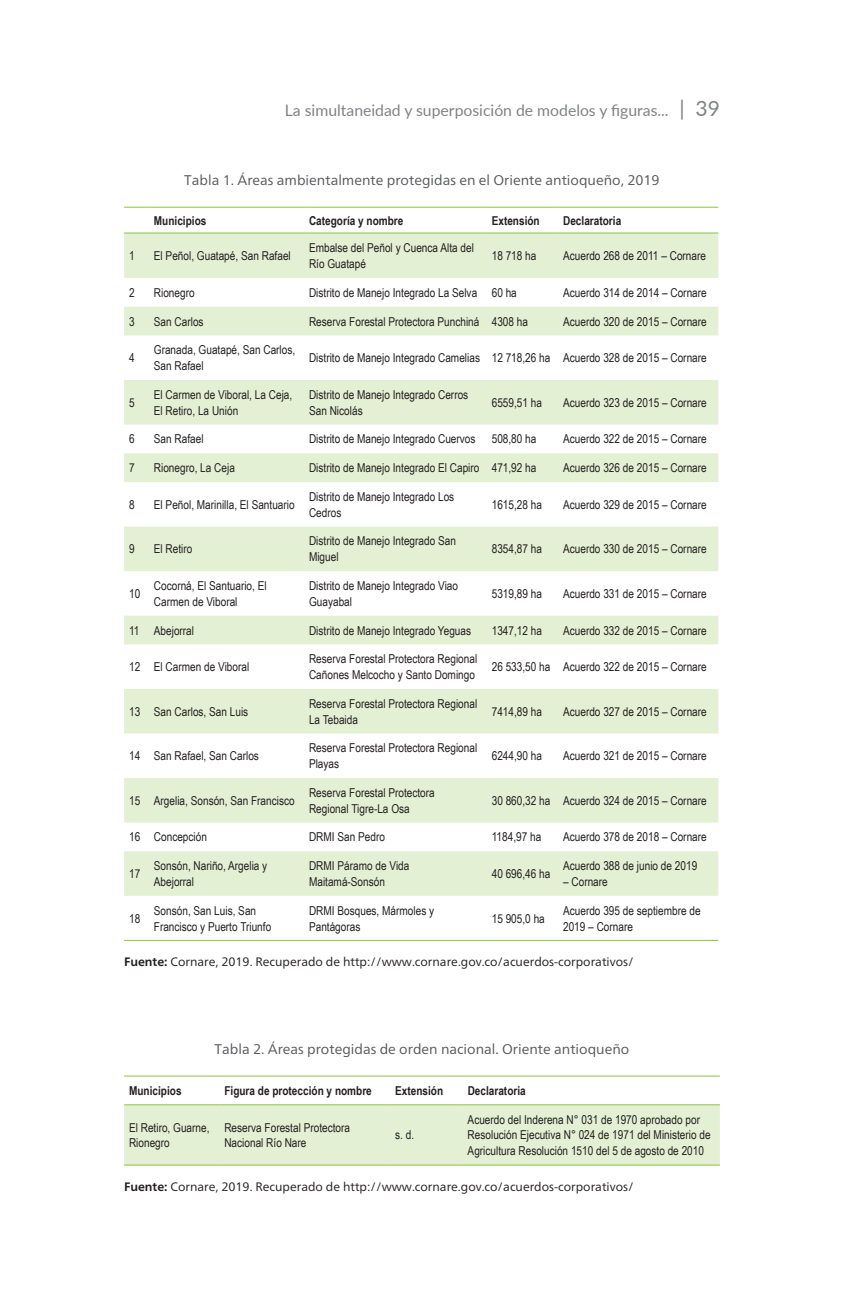
<style>
.page{position:relative;width:844px;height:1315px;background:#fff}
.page>*{position:absolute;margin:0;border:0;box-sizing:border-box;transform-origin:0 0}
.t1{font:15.75px "Lato";color:#808285}
.t2{font:14px "Frutiger Neue LT";color:#57585a}
.t3{font:12.25px/15.8px "Arial Narrow";color:#231f20}
.t4{font:12.25px "Frutiger Neue LT";color:#231f20}
.t5{font:700 12.25px "Arial Narrow";color:#231f20}
.s1{font-size:21px}
.s2{font-weight:700}
</style>
<div class="page">
<svg style="left:124px;top:233px;width:594px;height:663px;fill:#e4f0d4"></svg>
<svg style="left:124px;top:207px;width:25px;height:1px"></svg>
<hr style="left:149px;top:207px;width:155px;height:1px;background:#8bc63e">
<hr style="left:304px;top:207px;width:182px;height:1px;background:#8bc63e">
<hr style="left:486px;top:207px;width:72px;height:1px;background:#8bc63e">
<hr style="left:558px;top:207px;width:160px;height:1px;background:#8bc63e">
<svg style="left:124px;top:232px;width:25px;height:1px"></svg>
<hr style="left:149px;top:232px;width:155px;height:1px;background:#8bc63e">
<hr style="left:304px;top:232px;width:182px;height:1px;background:#8bc63e">
<hr style="left:486px;top:232px;width:72px;height:1px;background:#8bc63e">
<hr style="left:558px;top:232px;width:160px;height:1px;background:#8bc63e">
<svg style="left:124px;top:940px;width:25px;height:1px"></svg>
<hr style="left:149px;top:940px;width:155px;height:1px;background:#8bc63e">
<hr style="left:304px;top:940px;width:182px;height:1px;background:#8bc63e">
<hr style="left:486px;top:940px;width:72px;height:1px;background:#8bc63e">
<hr style="left:558px;top:940px;width:160px;height:1px;background:#8bc63e">
<div style="left:124px;top:1105px;width:595px;height:59px;background:#e4f0d4"></div>
<hr style="left:124px;top:1075px;width:95px;height:1px;background:#8bc63e">
<hr style="left:219px;top:1075px;width:171px;height:1px;background:#8bc63e">
<hr style="left:390px;top:1075px;width:72px;height:1px;background:#8bc63e">
<hr style="left:462px;top:1075px;width:257px;height:1px;background:#8bc63e">
<hr style="left:124px;top:1104px;width:95px;height:1px;background:#8bc63e">
<hr style="left:219px;top:1104px;width:171px;height:1px;background:#8bc63e">
<hr style="left:390px;top:1104px;width:72px;height:1px;background:#8bc63e">
<hr style="left:462px;top:1104px;width:257px;height:1px;background:#8bc63e">
<hr style="left:124px;top:1164px;width:95px;height:1px;background:#8bc63e">
<hr style="left:219px;top:1164px;width:171px;height:1px;background:#8bc63e">
<hr style="left:390px;top:1164px;width:72px;height:1px;background:#8bc63e">
<hr style="left:462px;top:1164px;width:257px;height:1px;background:#8bc63e">
<p class="t1" style="left:285px;top:99px;width:436px">La simultaneidad y superposición de modelos y figuras... <span class="s1">| 39</span></p>
<p class="t2" style="left:184px;top:171px;width:477px">Tabla 1. Áreas ambientalmente protegidas en el Oriente antioqueño, 2019</p>
<p class="t5" style="left:154px;top:211px;width:54px">Municipios</p>
<p class="t5" style="left:309px;top:211px;width:96px">Categoría y nombre</p>
<p class="t5" style="left:491px;top:211px;width:50px">Extensión</p>
<p class="t5" style="left:563px;top:211px;width:60px">Declaratoria</p>
<p class="t3" style="left:129px;top:247px;width:7px">1</p>
<p class="t3" style="left:154px;top:247px;width:138px">El Peñol, Guatapé, San Rafael</p>
<p class="t3" style="left:309px;top:240px;width:166px">Embalse del Peñol y Cuenca Alta del<br>Río Guatapé</p>
<p class="t3" style="left:491px;top:247px;width:46px">18 718 ha</p>
<p class="t3" style="left:563px;top:247px;width:144px">Acuerdo 268 de 2011 – Cornare</p>
<p class="t3" style="left:129px;top:284px;width:7px">2</p>
<p class="t3" style="left:154px;top:284px;width:42px">Rionegro</p>
<p class="t3" style="left:309px;top:284px;width:209px">Distrito de Manejo Integrado La Selva 60 ha</p>
<p class="t3" style="left:563px;top:284px;width:145px">Acuerdo 314 de 2014 – Cornare</p>
<p class="t3" style="left:129px;top:313px;width:7px">3</p>
<p class="t3" style="left:154px;top:313px;width:51px">San Carlos</p>
<p class="t3" style="left:309px;top:313px;width:220px">Reserva Forestal Protectora Punchiná 4308 ha</p>
<p class="t3" style="left:563px;top:313px;width:145px">Acuerdo 320 de 2015 – Cornare</p>
<p class="t3" style="left:129px;top:349px;width:7px">4</p>
<p class="t3" style="left:154px;top:342px;width:143px">Granada, Guatapé, San Carlos,<br>San Rafael</p>
<p class="t3" style="left:309px;top:349px;width:399px">Distrito de Manejo Integrado Camelias 12 718,26 ha Acuerdo 328 de 2015 – Cornare</p>
<p class="t3" style="left:129px;top:394px;width:7px">5</p>
<p class="t3" style="left:154px;top:386px;width:140px">El Carmen de Viboral, La Ceja,<br>El Retiro, La Unión</p>
<p class="t3" style="left:309px;top:386px;width:161px">Distrito de Manejo Integrado Cerros<br>San Nicolás</p>
<p class="t3" style="left:491px;top:394px;width:52px">6559,51 ha</p>
<p class="t3" style="left:563px;top:394px;width:145px">Acuerdo 323 de 2015 – Cornare</p>
<p class="t3" style="left:129px;top:431px;width:7px">6</p>
<p class="t3" style="left:154px;top:431px;width:51px">San Rafael</p>
<p class="t3" style="left:309px;top:431px;width:168px">Distrito de Manejo Integrado Cuervos</p>
<p class="t3" style="left:491px;top:431px;width:46px">508,80 ha</p>
<p class="t3" style="left:563px;top:431px;width:145px">Acuerdo 322 de 2015 – Cornare</p>
<p class="t3" style="left:129px;top:459px;width:7px">7</p>
<p class="t3" style="left:154px;top:459px;width:82px">Rionegro, La Ceja</p>
<p class="t3" style="left:309px;top:459px;width:229px">Distrito de Manejo Integrado El Capiro 471,92 ha</p>
<p class="t3" style="left:563px;top:459px;width:145px">Acuerdo 326 de 2015 – Cornare</p>
<p class="t3" style="left:129px;top:496px;width:7px">8</p>
<p class="t3" style="left:154px;top:496px;width:142px">El Peñol, Marinilla, El Santuario</p>
<p class="t3" style="left:309px;top:488px;width:147px">Distrito de Manejo Integrado Los<br>Cedros</p>
<p class="t3" style="left:491px;top:496px;width:52px">1615,28 ha</p>
<p class="t3" style="left:563px;top:496px;width:145px">Acuerdo 329 de 2015 – Cornare</p>
<p class="t3" style="left:129px;top:541px;width:7px">9</p>
<p class="t3" style="left:154px;top:541px;width:40px">El Retiro</p>
<p class="t3" style="left:309px;top:533px;width:148px">Distrito de Manejo Integrado San<br>Miguel</p>
<p class="t3" style="left:491px;top:541px;width:52px">8354,87 ha</p>
<p class="t3" style="left:563px;top:541px;width:145px">Acuerdo 330 de 2015 – Cornare</p>
<p class="t3" style="left:129px;top:585px;width:13px">10</p>
<p class="t3" style="left:154px;top:577px;width:114px">Cocorná, El Santuario, El<br>Carmen de Viboral</p>
<p class="t3" style="left:309px;top:577px;width:150px">Distrito de Manejo Integrado Viao<br>Guayabal</p>
<p class="t3" style="left:491px;top:585px;width:52px">5319,89 ha</p>
<p class="t3" style="left:563px;top:585px;width:145px">Acuerdo 331 de 2015 – Cornare</p>
<p class="t3" style="left:129px;top:622px;width:66px">11 Abejorral</p>
<p class="t3" style="left:309px;top:622px;width:163px">Distrito de Manejo Integrado Yeguas</p>
<p class="t3" style="left:491px;top:622px;width:52px">1347,12 ha</p>
<p class="t3" style="left:563px;top:622px;width:145px">Acuerdo 332 de 2015 – Cornare</p>
<p class="t3" style="left:129px;top:658px;width:122px">12 El Carmen de Viboral</p>
<p class="t3" style="left:309px;top:650px;width:170px">Reserva Forestal Protectora Regional<br>Cañones Melcocho y Santo Domingo</p>
<p class="t3" style="left:491px;top:658px;width:216px">26 533,50 ha Acuerdo 322 de 2015 – Cornare</p>
<p class="t3" style="left:129px;top:703px;width:121px">13 San Carlos, San Luis</p>
<p class="t3" style="left:309px;top:695px;width:170px">Reserva Forestal Protectora Regional<br>La Tebaida</p>
<p class="t3" style="left:491px;top:703px;width:52px">7414,89 ha</p>
<p class="t3" style="left:563px;top:703px;width:145px">Acuerdo 327 de 2015 – Cornare</p>
<p class="t3" style="left:129px;top:747px;width:131px">14 San Rafael, San Carlos</p>
<p class="t3" style="left:309px;top:740px;width:170px">Reserva Forestal Protectora Regional<br>Playas</p>
<p class="t3" style="left:491px;top:747px;width:52px">6244,90 ha</p>
<p class="t3" style="left:563px;top:747px;width:145px">Acuerdo 321 de 2015 – Cornare</p>
<p class="t3" style="left:129px;top:792px;width:167px">15 Argelia, Sonsón, San Francisco</p>
<p class="t3" style="left:309px;top:784px;width:127px">Reserva Forestal Protectora<br>Regional Tigre-La Osa</p>
<p class="t3" style="left:491px;top:792px;width:216px">30 860,32 ha Acuerdo 324 de 2015 – Cornare</p>
<p class="t3" style="left:129px;top:829px;width:79px">16 Concepción</p>
<p class="t3" style="left:309px;top:829px;width:77px">DRMI San Pedro</p>
<p class="t3" style="left:491px;top:829px;width:51px">1184,97 ha</p>
<p class="t3" style="left:563px;top:829px;width:145px">Acuerdo 378 de 2018 – Cornare</p>
<p class="t3" style="left:129px;top:865px;width:13px">17</p>
<p class="t3" style="left:154px;top:857px;width:115px">Sonsón, Nariño, Argelia y<br>Abejorral</p>
<p class="t3" style="left:309px;top:857px;width:102px">DRMI Páramo de Vida<br>Maitamá-Sonsón</p>
<p class="t3" style="left:491px;top:865px;width:60px">40 696,46 ha</p>
<p class="t3" style="left:563px;top:857px;width:136px">Acuerdo 388 de junio de 2019</p>
<p class="t3" style="left:563px;top:873px;width:46px">– Cornare</p>
<p class="t3" style="left:129px;top:910px;width:13px">18</p>
<p class="t3" style="left:154px;top:902px;width:119px">Sonsón, San Luis, San<br>Francisco y Puerto Triunfo</p>
<p class="t3" style="left:309px;top:902px;width:127px">DRMI Bosques, Mármoles y<br>Pantágoras</p>
<p class="t3" style="left:491px;top:910px;width:55px">15 905,0 ha</p>
<p class="t3" style="left:563px;top:902px;width:139px">Acuerdo 395 de septiembre de<br>2019 – Cornare</p>
<p class="t4" style="left:124px;top:954px;width:511px"><span class="s2">Fuente:</span> Cornare, 2019. Recuperado de http://www.cornare.gov.co/acuerdos-corporativos/</p>
<p class="t2" style="left:214px;top:1040px;width:416px">Tabla 2. Áreas protegidas de orden nacional. Oriente antioqueño</p>
<p class="t5" style="left:129px;top:1081px;width:54px">Municipios</p>
<p class="t5" style="left:224px;top:1081px;width:149px">Figura de protección y nombre</p>
<p class="t5" style="left:395px;top:1081px;width:50px">Extensión</p>
<p class="t5" style="left:467px;top:1081px;width:60px">Declaratoria</p>
<p class="t3" style="left:129px;top:1119px;width:82px">El Retiro, Guarne,<br>Rionegro</p>
<p class="t3" style="left:224px;top:1119px;width:127px">Reserva Forestal Protectora<br>Nacional Río Nare</p>
<p class="t3" style="left:395px;top:1126px;width:20px">s. d.</p>
<p class="t3" style="left:467px;top:1111px;width:244px">Acuerdo del Inderena N° 031 de 1970 aprobado por<br>Resolución Ejecutiva N° 024 de 1971 del Ministerio de<br>Agricultura Resolución 1510 del 5 de agosto de 2010</p>
<p class="t4" style="left:124px;top:1179px;width:511px"><span class="s2">Fuente:</span> Cornare, 2019. Recuperado de http://www.cornare.gov.co/acuerdos-corporativos/</p>
</div>
